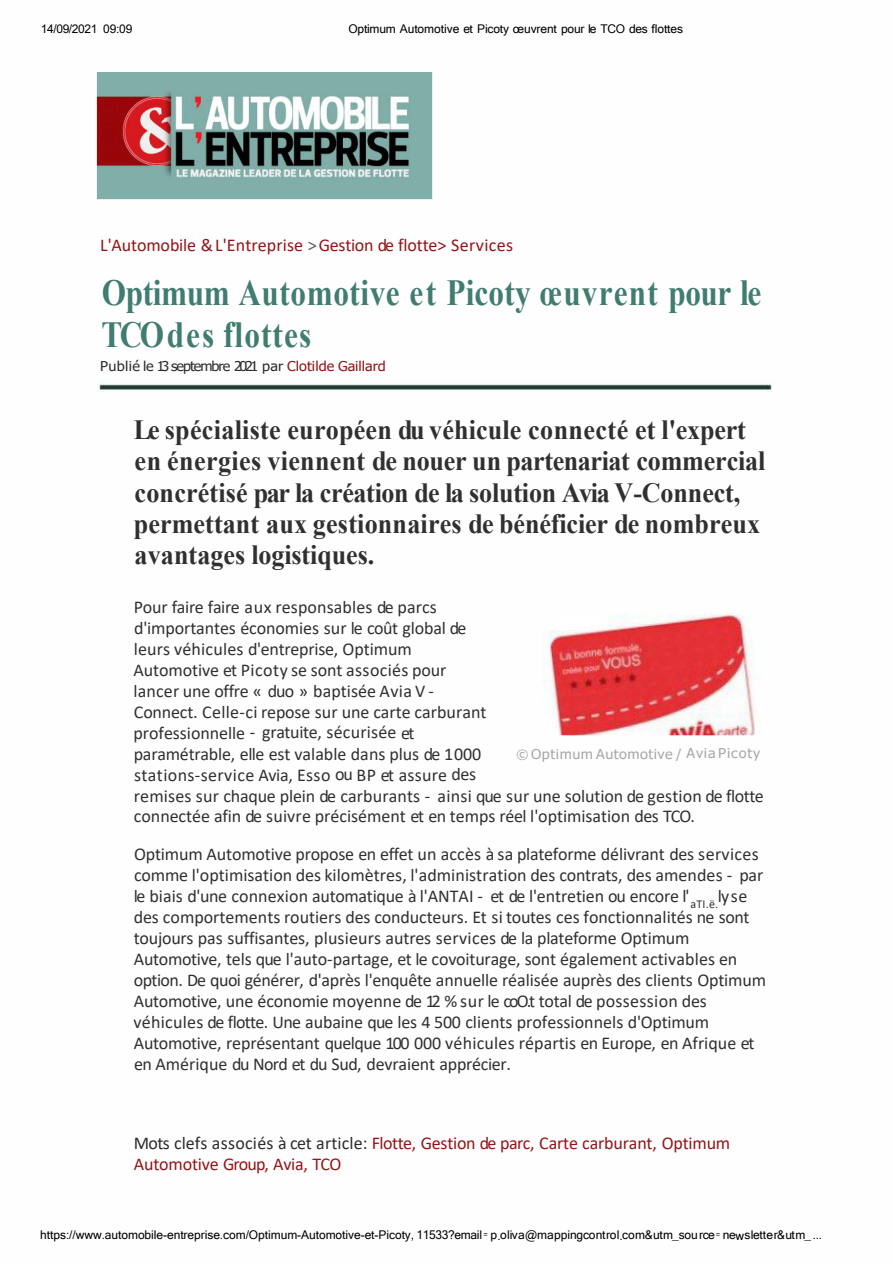
<style>
.page{position:relative;width:893px;height:1264px;background:#fff}
.page>*{position:absolute;margin:0;border:0;box-sizing:border-box;transform-origin:0 0}
.t1{font:700 36.75px/41.7px "Times New Roman";letter-spacing:.02em;color:#407c70;scale:.85 1}
.t2{font:700 27.75px/31.3px "Times New Roman";letter-spacing:.005em;color:#303030;scale:.94 1}
.t3{font:18px/21px "Calibri";letter-spacing:-.005em;color:#303030}
.t4{font:18px/20.9px "Calibri";letter-spacing:-.01em;color:#941418}
.t5{font:13.5px "Tahoma";color:#2c2c2c;scale:1.07 1}
.t6{font:13.5px "Tahoma";letter-spacing:.035em;color:#a8a8a8;scale:1.07 1}
.t7{font:12px "Microsoft Sans Serif";letter-spacing:-.005em;color:#000}
.t8{font:12px "Arial";letter-spacing:-.03em;color:#000}
.s1{color:#5c5c5c}
.s2{color:#941418}
.s3{font-size:12.75px}
.s4{color:#2c2c2c}
</style>
<div class="page">
<img style="left:98px;top:382px;width:675px;height:266px">
<img style="left:96px;top:72px;width:337px;height:128px">
<img style="left:550px;top:615px;width:205px;height:121px">
<p class="t8" style="left:41px;top:21px;width:93px">14/09/2021 09:09</p>
<p class="t7" style="left:348px;top:21px;width:336px">Optimum Automotive et Picoty œuvrent pour le TCO des flottes</p>
<p class="t4" style="left:100px;top:234px;width:415px">L'Automobile &amp; L'Entreprise <span class="s1">&gt;</span> Gestion de flotte&gt; Services</p>
<h1 class="t1" style="left:102px;top:270px;width:778px">Optimum Automotive et Picoty œuvrent pour le<br>TCO des flottes</h1>
<p class="t5" style="left:100px;top:356px;width:269px">Publié le 13 septembre 2021 par <span class="s2">Clotilde Gaillard</span></p>
<p class="t2" style="left:134px;top:413px;width:673px">Le spécialiste européen du véhicule connecté et l'expert en énergies viennent de nouer un partenariat commercial concrétisé par la création de la solution Avia V-Connect, permettant aux gestionnaires de bénéficier de nombreux avantages logistiques.</p>
<p class="t3" style="left:134px;top:595px;width:354px">Pour faire faire aux responsables de parcs d'importantes économies sur le coût global de leurs véhicules d'entreprise, Optimum Automotive et Picoty se sont associés pour lancer une offre « duo » baptisée Avia V - Connect. Celle-ci repose sur une carte carburant professionnelle - gratuite, sécurisée et paramétrable, elle est valable dans plus de 1 000</p>
<p class="t6" style="left:517px;top:744px;width:229px"><span class="s3">©</span> Optimum Automotive / Avia Picoty</p>
<p class="t3" style="left:134px;top:763px;width:632px">stations-service Avia, Esso ou BP et assure des<br>remises sur chaque plein de carburants - ainsi que sur une solution de gestion de flotte connectée afin de suivre précisément et en temps réel l'optimisation des TCO.</p>
<p class="t3" style="left:134px;top:843px;width:634px">Optimum Automotive propose en effet un accès à sa plateforme délivrant des services comme l'optimisation des kilomètres, l'administration des contrats, des amendes - par le biais d'une connexion automatique à l'ANTAI - et de l'entretien ou encore l'<sub>aTI.ë.</sub>lyse des comportements routiers des conducteurs. Et si toutes ces fonctionnalités ne sont toujours pas suffisantes, plusieurs autres services de la plateforme Optimum Automotive, tels que l'auto-partage, et le covoiturage, sont également activables en option. De quoi générer, d'après l'enquête annuelle réalisée auprès des clients Optimum Automotive, une économie moyenne de 12 % sur le coO.t total de possession des véhicules de flotte. Une aubaine que les 4 500 clients professionnels d'Optimum Automotive, représentant quelque 100 000 véhicules répartis en Europe, en Afrique et en Amérique du Nord et du Sud, devraient apprécier.</p>
<p class="t4" style="left:134px;top:1132px;width:598px"><span class="s4">Mots clefs associés à cet article:</span> Flotte, Gestion de parc, Carte carburant, Optimum<br>Automotive Group, Avia, TCO</p>
<p class="t7" style="left:40px;top:1226px;width:783px">https://www.automobile-entreprise.com/Optimum-Automotive-et-Picoty, 11533?email <sup>=</sup> p.oliva@mappingcontrol.com&amp;utm _sou rce<sup>=</sup> newsletter&amp;utm _ ...</p>
</div>
